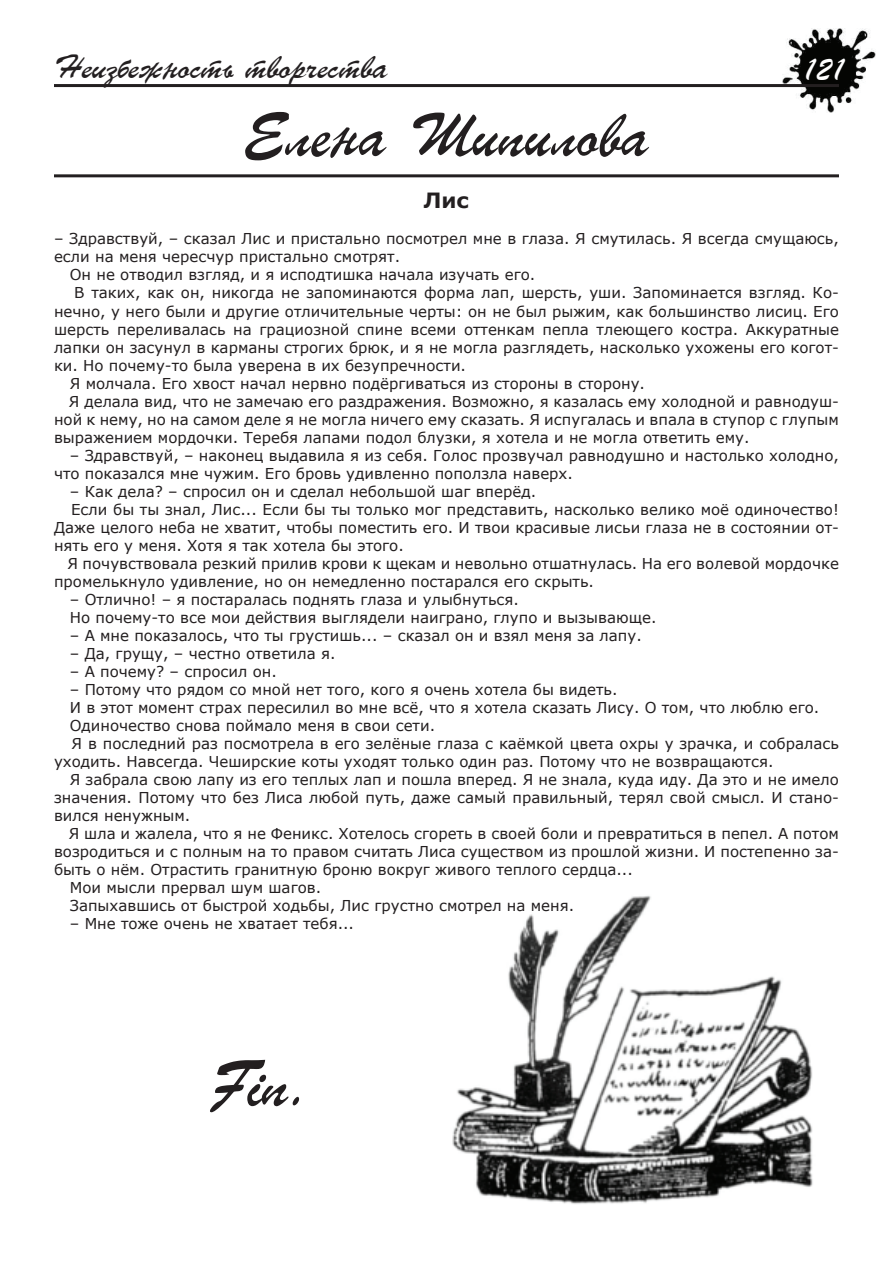
<style>
.page{position:relative;width:893px;height:1263px;background:#fff}
.page>*{position:absolute;margin:0;border:0;box-sizing:border-box;transform-origin:0 0}
.t1{font:60px "Ukrainian Brush Script";color:#231f20}
.t2{font:33px "Ukrainian Brush Script";color:#fff;scale:.86 1}
.t3{font:32.85px "Ukrainian Brush Script";color:#231f20}
.t4{font:700 21px "Verdana";color:#231f20}
.t5{font:15px/18px "Verdana";color:#231f20}
</style>
<div class="page">
<img style="left:452px;top:896px;width:361px;height:308px">
<img style="left:783px;top:29px;width:92px;height:83px">
<hr style="left:54px;top:84px;width:785px;height:3px;background:#231f20">
<hr style="left:54px;top:174px;width:785px;height:3px;background:#231f20">
<h3 class="t3" style="left:53px;top:48px;width:336px">Неизбежность творчества</h3>
<h2 class="t2" style="left:806px;top:50px;width:48px">121</h2>
<h1 class="t1" style="left:244px;top:100px;width:407px">Елена Шипилова</h1>
<h3 class="t4" style="left:424px;top:187px;width:47px">Лис</h3>
<p class="t5" style="left:54px;top:230px;width:786px">– Здравствуй, – сказал Лис и пристально посмотрел мне в глаза. Я смутилась. Я всегда смущаюсь,</p>
<p class="t5" style="left:54px;top:248px;width:348px">если на меня чересчур пристально смотрят.</p>
<p class="t5" style="left:70px;top:266px;width:467px">Он не отводил взгляд, и я исподтишка начала изучать его.</p>
<p class="t5" style="left:74px;top:284px;width:766px">В таких, как он, никогда не запоминаются форма лап, шерсть, уши. Запоминается взгляд. Ко-</p>
<p class="t5" style="left:54px;top:302px;width:786px">нечно, у него были и другие отличительные черты: он не был рыжим, как большинство лисиц. Его</p>
<p class="t5" style="left:54px;top:320px;width:786px">шерсть переливалась на грациозной спине всеми оттенкам пепла тлеющего костра. Аккуратные</p>
<p class="t5" style="left:54px;top:338px;width:786px">лапки он засунул в карманы строгих брюк, и я не могла разглядеть, насколько ухожены его когот-</p>
<p class="t5" style="left:54px;top:356px;width:414px">ки. Но почему-то была уверена в их безупречности.</p>
<p class="t5" style="left:70px;top:374px;width:577px">Я молчала. Его хвост начал нервно подёргиваться из стороны в сторону.</p>
<p class="t5" style="left:69px;top:392px;width:772px">Я делала вид, что не замечаю его раздражения. Возможно, я казалась ему холодной и равнодуш-</p>
<p class="t5" style="left:54px;top:410px;width:786px">ной к нему, но на самом деле я не могла ничего ему сказать. Я испугалась и впала в ступор с глупым</p>
<p class="t5" style="left:54px;top:428px;width:697px">выражением мордочки. Теребя лапами подол блузки, я хотела и не могла ответить ему.</p>
<p class="t5" style="left:54px;top:446px;width:786px;text-indent:16px">– Здравствуй, – наконец выдавила я из себя. Голос прозвучал равнодушно и настолько холодно, что показался мне чужим. Его бровь удивленно поползла наверх.</p>
<p class="t5" style="left:70px;top:482px;width:468px">– Как дела? – спросил он и сделал небольшой шаг вперёд.</p>
<p class="t5" style="left:71px;top:500px;width:769px">Если бы ты знал, Лис... Если бы ты только мог представить, насколько велико моё одиночество!</p>
<p class="t5" style="left:54px;top:518px;width:786px">Даже целого неба не хватит, чтобы поместить его. И твои красивые лисьи глаза не в состоянии от-</p>
<p class="t5" style="left:54px;top:536px;width:351px">нять его у меня. Хотя я так хотела бы этого.</p>
<p class="t5" style="left:68px;top:554px;width:773px">Я почувствовала резкий прилив крови к щекам и невольно отшатнулась. На его волевой мордочке</p>
<p class="t5" style="left:54px;top:572px;width:542px">промелькнуло удивление, но он немедленно постарался его скрыть.</p>
<p class="t5" style="left:70px;top:590px;width:588px">– Отлично! – я постаралась поднять глаза и улыбнуться.<br>Но почему-то все мои действия выглядели наиграно, глупо и вызывающе.</p>
<p class="t5" style="left:70px;top:626px;width:573px">– А мне показалось, что ты грустишь... – сказал он и взял меня за лапу.</p>
<p class="t5" style="left:70px;top:644px;width:267px">– Да, грущу, – честно ответила я.</p>
<p class="t5" style="left:70px;top:662px;width:208px">– А почему? – спросил он.</p>
<p class="t5" style="left:70px;top:680px;width:549px">– Потому что рядом со мной нет того, кого я очень хотела бы видеть.</p>
<p class="t5" style="left:70px;top:698px;width:751px">И в этот момент страх пересилил во мне всё, что я хотела сказать Лису. О том, что люблю его.</p>
<p class="t5" style="left:70px;top:716px;width:367px">Одиночество снова поймало меня в свои сети.</p>
<p class="t5" style="left:72px;top:734px;width:769px">Я в последний раз посмотрела в его зелёные глаза с каёмкой цвета охры у зрачка, и собралась</p>
<p class="t5" style="left:54px;top:752px;width:721px">уходить. Навсегда. Чеширские коты уходят только один раз. Потому что не возвращаются.</p>
<p class="t5" style="left:70px;top:770px;width:771px">Я забрала свою лапу из его теплых лап и пошла вперед. Я не знала, куда иду. Да это и не имело</p>
<p class="t5" style="left:54px;top:788px;width:786px">значения. Потому что без Лиса любой путь, даже самый правильный, терял свой смысл. И стано-</p>
<p class="t5" style="left:54px;top:806px;width:138px">вился ненужным.</p>
<p class="t5" style="left:69px;top:824px;width:772px">Я шла и жалела, что я не Феникс. Хотелось сгореть в своей боли и превратиться в пепел. А потом</p>
<p class="t5" style="left:54px;top:842px;width:786px">возродиться и с полным на то правом считать Лиса существом из прошлой жизни. И постепенно за-</p>
<p class="t5" style="left:54px;top:860px;width:580px">быть о нём. Отрастить гранитную броню вокруг живого теплого сердца...</p>
<p class="t5" style="left:70px;top:878px;width:253px">Мои мысли прервал шум шагов.</p>
<p class="t5" style="left:70px;top:896px;width:506px">Запыхавшись от быстрой ходьбы, Лис грустно смотрел на меня.</p>
<p class="t5" style="left:70px;top:914px;width:286px">– Мне тоже очень не хватает тебя...</p>
<h1 class="t1" style="left:207px;top:1050px;width:98px">Fin.</h1>
</div>
